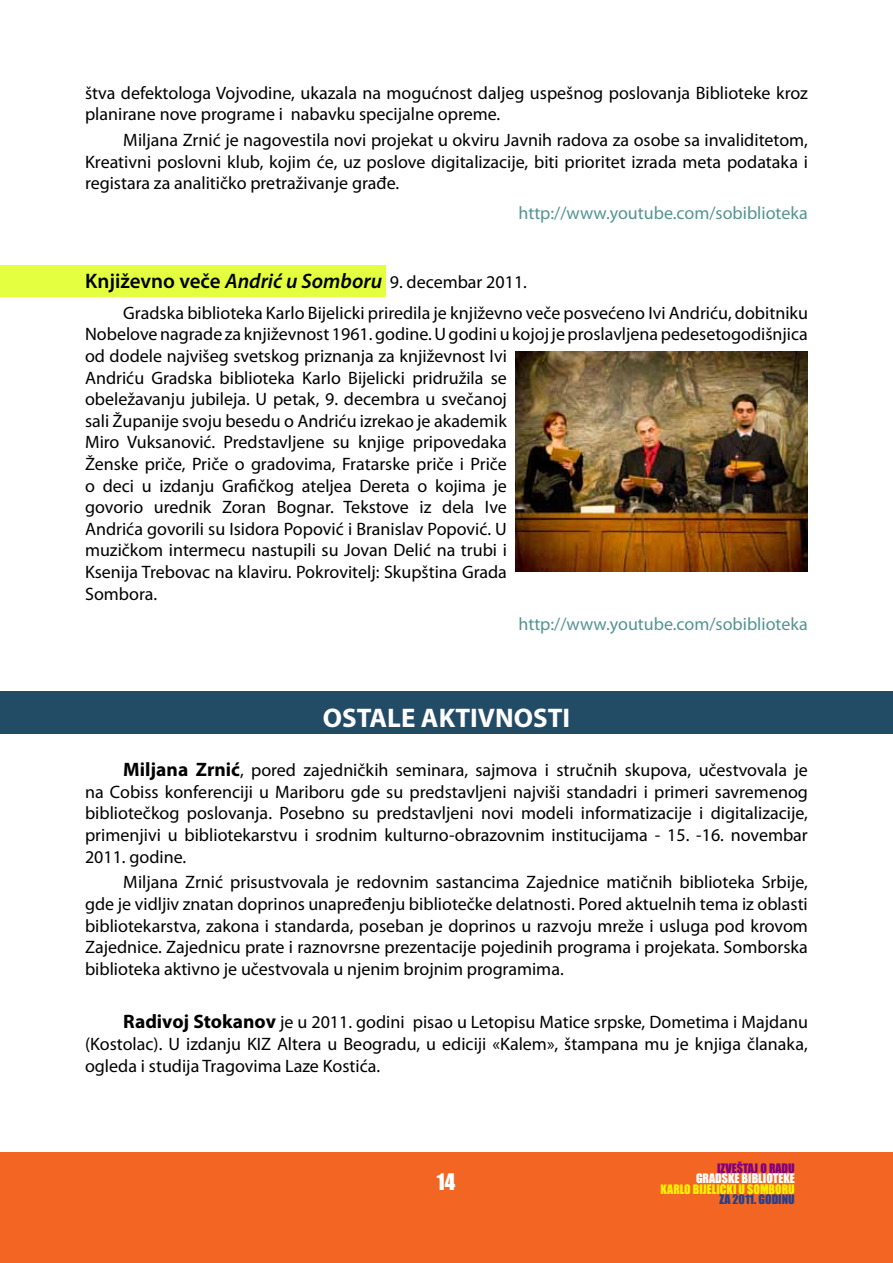
<style>
.page{position:relative;width:893px;height:1263px;background:#fff}
.page>*{position:absolute;margin:0;border:0;box-sizing:border-box;transform-origin:0 0}
.t1{font:700 27px "Myriad Pro";color:#fff}
.t2{font:21px "Impact";color:#fff}
.t3{font:18px/21.6px "Myriad Pro";color:#000;text-align:justify}
.t4{font:18px "Myriad Pro";color:#549493}
.t5{font:12px "Impact";color:#fff200}
.t6{font:12px "Impact";color:#fff}
.t7{font:12px "Impact";color:#800080}
.t8{font:12px "Impact";color:#25408f}
.s1{font-weight:600;font-size:21px}
.s2{font-weight:600;font-style:italic;font-size:21px}
.s3{font-weight:700;font-size:19.5px}
</style>
<div class="page">
<div style="left:0;top:1153px;width:893px;height:110px;background:#f26522"></div>
<div style="left:0;top:265px;width:386px;height:32px;background:#e3ff40"></div>
<div style="left:0;top:691px;width:893px;height:42px;background:#224b66"></div>
<img style="left:515px;top:352px;width:293px;height:219px">
<p class="t3" style="left:85px;top:81px;width:724px">štva defektologa Vojvodine, ukazala na mogućnost daljeg uspešnog poslovanja Biblioteke kroz planirane nove programe i nabavku specijalne opreme.</p>
<p class="t3" style="left:85px;top:129px;width:724px;text-indent:38px">Miljana Zrnić je nagovestila novi projekat u okviru Javnih radova za osobe sa invaliditetom, Kreativni poslovni klub, kojim će, uz poslove digitalizacije, biti prioritet izrada meta podataka i registara za analitičko pretraživanje građe.</p>
<p class="t4" style="left:518px;top:202px;width:291px">http://www.youtube.com/sobiblioteka</p>
<p class="t3" style="left:123px;top:267px;width:686px;line-height:30.3px;text-indent:-38px"><span class="s1">Književno veče</span> <span class="s2">Andrić u Somboru</span> 9. decembar 2011.<br>Gradska biblioteka Karlo Bijelicki priredila je književno veče posvećeno Ivi Andriću, dobitniku</p>
<p class="t3" style="left:85px;top:323px;width:724px;text-align:left">Nobelove nagrade za književnost 1961. godine. U godini u kojoj je proslavljena pedesetogodišnjica od dodele najvišeg svetskog priznanja za književnost Ivi<br>Andriću Gradska biblioteka Karlo Bijelicki pridružila se<br>obeležavanju jubileja. U petak, 9. decembra u svečanoj<br>sali Županije svoju besedu o Andriću izrekao je akademik<br>Miro Vuksanović. Predstavljene su knjige pripovedaka<br>Ženske priče, Priče o gradovima, Fratarske priče i Priče<br>o deci u izdanju Grafičkog ateljea Dereta o kojima je<br>govorio urednik Zoran Bognar. Tekstove iz dela Ive<br>Andrića govorili su Isidora Popović i Branislav Popović. U<br>muzičkom intermecu nastupili su Jovan Delić na trubi i<br>Ksenija Trebovac na klaviru. Pokrovitelj: Skupština Grada<br>Sombora.</p>
<p class="t4" style="left:518px;top:612px;width:291px">http://www.youtube.com/sobiblioteka</p>
<h1 class="t1" style="left:323px;top:700px;width:249px">OSTALE AKTIVNOSTI</h1>
<p class="t3" style="left:85px;top:759px;width:724px;text-indent:38px"><span class="s3">Miljana Zrnić</span>, pored zajedničkih seminara, sajmova i stručnih skupova, učestvovala je na Cobiss konferenciji u Mariboru gde su predstavljeni najviši standadri i primeri savremenog bibliotečkog poslovanja. Posebno su predstavljeni novi modeli informatizacije i digitalizacije, primenjivi u bibliotekarstvu i srodnim kulturno-obrazovnim institucijama - 15. -16. novembar 2011. godine.</p>
<p class="t3" style="left:85px;top:871px;width:724px;text-indent:38px">Miljana Zrnić prisustvovala je redovnim sastancima Zajednice matičnih biblioteka Srbije, gde je vidljiv znatan doprinos unapređenju bibliotečke delatnosti. Pored aktuelnih tema iz oblasti bibliotekarstva, zakona i standarda, poseban je doprinos u razvoju mreže i usluga pod krovom Zajednice. Zajednicu prate i raznovrsne prezentacije pojedinih programa i projekata. Somborska biblioteka aktivno je učestvovala u njenim brojnim programima.</p>
<p class="t3" style="left:85px;top:1011px;width:724px;text-indent:38px"><span class="s3">Radivoj Stokanov</span> je u 2011. godini pisao u Letopisu Matice srpske, Dometima i Majdanu (Kostolac). U izdanju KIZ Altera u Beogradu, u ediciji «Kalem», štampana mu je knjiga članaka, ogleda i studija Tragovima Laze Kostića.</p>
<p class="t2" style="left:437px;top:1165px;width:20px">14</p>
<p class="t7" style="left:717px;top:1158px;width:79px">IZVEŠTAJ O RADU</p>
<p class="t6" style="left:696px;top:1169px;width:100px">GRADSKE BIBLIOTEKE</p>
<p class="t5" style="left:660px;top:1179px;width:136px">KARLO BIJELICKI U SOMBORU</p>
<p class="t8" style="left:719px;top:1190px;width:77px">ZA 2011. GODINU</p>
</div>
